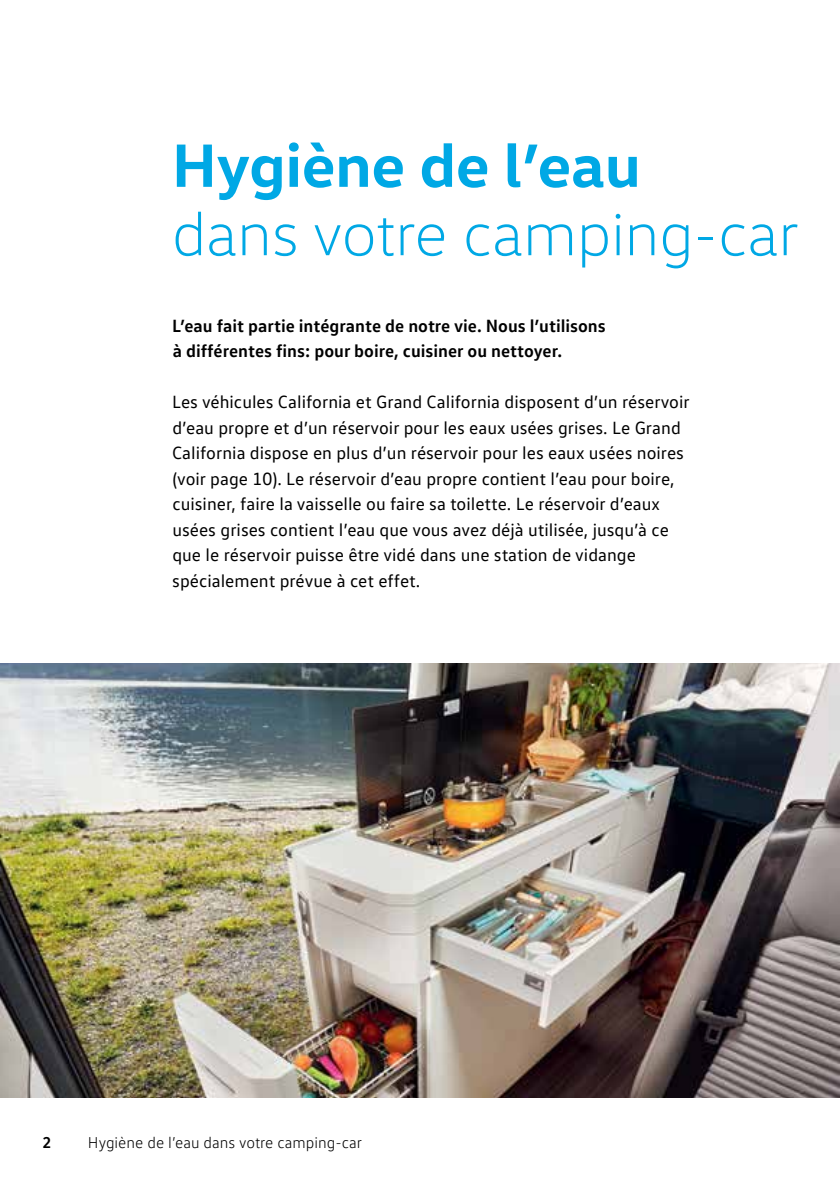
<style>
.page{position:relative;width:840px;height:1191px;background:#fff}
.page>*{position:absolute;margin:0;border:0;box-sizing:border-box;transform-origin:0 0}
.t1{font:300 62.2px "VW Head";color:#00a8e5}
.t2{font:700 62.2px "VW Head";color:#00a8e5}
.t3{font:18px/25.6px "VW Text";color:#000}
.t4{font:700 18px/25.6px "VW Text";color:#000}
.t5{font:300 16px "VW Text";color:#000}
.t6{font:700 16px "VW Text";color:#000}
</style>
<div class="page">
<img style="left:0;top:663px;width:839px;height:434px">
<h1 class="t2" style="left:172px;top:125px;width:470px">Hygiène de l’eau</h1>
<h1 class="t1" style="left:172px;top:197px;width:628px">dans votre camping-car</h1>
<p class="t4" style="left:172px;top:312px;width:435px">L’eau fait partie intégrante de notre vie. Nous l’utilisons à différentes fins: pour boire, cuisiner ou nettoyer.</p>
<p class="t3" style="left:172px;top:389px;width:519px">Les véhicules California et Grand California disposent d’un réservoir d’eau propre et d’un réservoir pour les eaux usées grises. Le Grand California dispose en plus d’un réservoir pour les eaux usées noires (voir page 10). Le réservoir d’eau propre contient l’eau pour boire, cuisiner, faire la vaisselle ou faire sa toilette. Le réservoir d’eaux usées grises contient l’eau que vous avez déjà utilisée, jusqu’à ce que le réservoir puisse être vidé dans une station de vidange spécialement prévue à cet effet.</p>
<p class="t6" style="left:43px;top:1132px;width:10px">2</p>
<p class="t5" style="left:88px;top:1133px;width:275px">Hygiène de l’eau dans votre camping-car</p>
</div>
